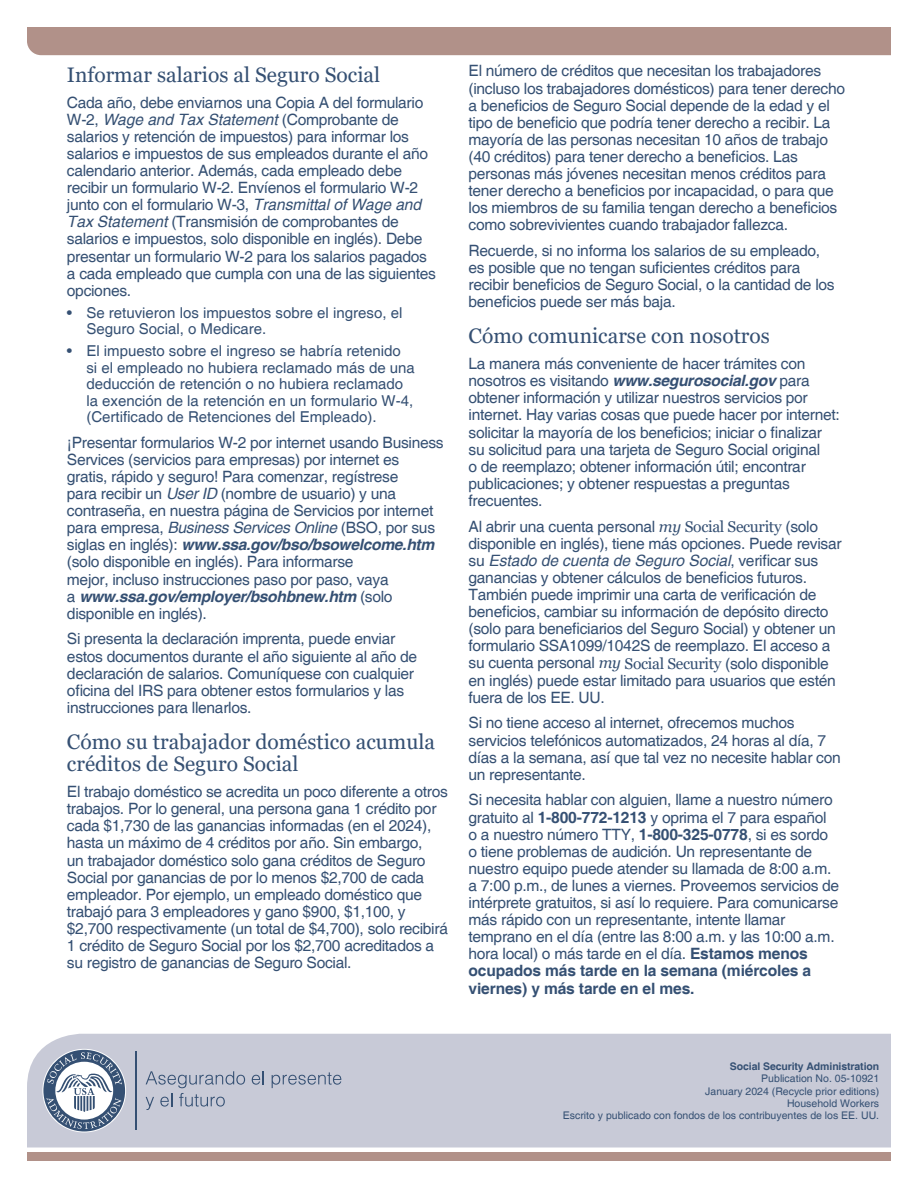
<style>
.page{position:relative;width:918px;height:1188px;background:#fff}
.page>*{position:absolute;margin:0;border:0;box-sizing:border-box;transform-origin:0 0}
.t1{font:21px/22.5px "Georgia";color:#355073}
.t2{font:15.6px/17.1px "Helvetica";letter-spacing:-.02em;color:#355073}
.t3{font:15px/16.5px "Helvetica";color:#355073}
.t4{font:10.5px "Helvetica";color:#355073}
.t5{font:700 10.5px "Helvetica";letter-spacing:-.01em;color:#355073}
.s1{font-style:italic}
.s2{font-weight:700;font-style:italic}
.s3{font-family:"Georgia";font-style:italic}
.s4{font-family:"Georgia"}
.s5{font-weight:700}
</style>
<div class="page">
<div style="left:27px;top:27px;width:864px;height:28px;background:#b19189"></div>
<div style="left:27px;top:1034px;width:864px;height:113px;background:#c8cad7"></div>
<div style="left:27px;top:1153px;width:864px;height:8px;background:#b19189"></div>
<svg style="left:252px;top:1071px;width:12px;height:14px"></svg>
<svg style="left:272px;top:1072px;width:69px;height:16px"></svg>
<svg style="left:146px;top:1071px;width:99px;height:39px;background:#b3b9c9"></svg>
<hr style="left:135px;top:1052px;width:1px;height:78px;background:#355073">
<div style="left:43px;top:1050px;width:82px;height:81px;background:#355073;border-radius:50%"></div>
<svg style="left:47px;top:1052px;width:75px;height:77px"></svg>
<h1 class="t1" style="left:67px;top:64px;width:315px">Informar salarios al Seguro Social</h1>
<p class="t2" style="left:67px;top:94px;width:371px">Cada año, debe enviarnos una Copia A del formulario W-2, <span class="s1">Wage and Tax Statement</span> (Comprobante de salarios y retención de impuestos) para informar los salarios e impuestos de sus empleados durante el año calendario anterior. Además, cada empleado debe recibir un formulario W-2. Envíenos el formulario W-2 junto con el formulario W-3, <span class="s1">Transmittal of Wage and Tax Statement</span> (Transmisión de comprobantes de salarios e impuestos, solo disponible en inglés). Debe presentar un formulario W-2 para los salarios pagados a cada empleado que cumpla con una de las siguientes opciones.</p>
<p class="t3" style="left:86px;top:305px;width:317px;text-indent:-19px">• Se retuvieron los impuestos sobre el ingreso, el<br>Seguro Social, o Medicare.</p>
<p class="t3" style="left:86px;top:343px;width:330px;text-indent:-19px">• El impuesto sobre el ingreso se habría retenido si el empleado no hubiera reclamado más de una deducción de retención o no hubiera reclamado la exención de la retención en un formulario W-4, (Certificado de Retenciones del Empleado).</p>
<p class="t2" style="left:67px;top:434px;width:378px">¡Presentar formularios W-2 por internet usando Business Services (servicios para empresas) por internet es gratis, rápido y seguro! Para comenzar, regístrese<br>para recibir un <span class="s1">User ID</span> (nombre de usuario) y una contraseña, en nuestra página de Servicios por internet para empresa, <span class="s1">Business Services Online</span> (BSO, por sus siglas en inglés): <span class="s2">www.ssa.gov/bso/bsowelcome.htm </span>(solo disponible en inglés). Para informarse<br>mejor, incluso instrucciones paso por paso, vaya<br>a <span class="s2">www.ssa.gov/employer/bsohbnew.htm</span> (solo disponible en inglés).</p>
<p class="t2" style="left:67px;top:631px;width:352px">Si presenta la declaración imprenta, puede enviar estos documentos durante el año siguiente al año de declaración de salarios. Comuníquese con cualquier oficina del IRS para obtener estos formularios y las instrucciones para llenarlos.</p>
<h1 class="t1" style="left:67px;top:731px;width:370px">Cómo su trabajador doméstico acumula créditos de Seguro Social</h1>
<p class="t2" style="left:67px;top:784px;width:383px">El trabajo doméstico se acredita un poco diferente a otros trabajos. Por lo general, una persona gana 1 crédito por cada $1,730 de las ganancias informadas (en el 2024), hasta un máximo de 4 créditos por año. Sin embargo,<br>un trabajador doméstico solo gana créditos de Seguro Social por ganancias de por lo menos $2,700 de cada empleador. Por ejemplo, un empleado doméstico que trabajó para 3 empleadores y gano $900, $1,100, y $2,700 respectivamente (un total de $4,700), solo recibirá 1 crédito de Seguro Social por los $2,700 acreditados a su registro de ganancias de Seguro Social.</p>
<p class="t2" style="left:469px;top:63px;width:378px">El número de créditos que necesitan los trabajadores (incluso los trabajadores domésticos) para tener derecho a beneficios de Seguro Social depende de la edad y el tipo de beneficio que podría tener derecho a recibir. La mayoría de las personas necesitan 10 años de trabajo (40 créditos) para tener derecho a beneficios. Las personas más jóvenes necesitan menos créditos para tener derecho a beneficios por incapacidad, o para que los miembros de su familia tengan derecho a beneficios como sobrevivientes cuando trabajador fallezca.</p>
<p class="t2" style="left:469px;top:243px;width:368px">Recuerde, si no informa los salarios de su empleado, es posible que no tengan suficientes créditos para recibir beneficios de Seguro Social, o la cantidad de los beneficios puede ser más baja.</p>
<h1 class="t1" style="left:469px;top:325px;width:303px">Cómo comunicarse con nosotros</h1>
<p class="t2" style="left:469px;top:356px;width:373px">La manera más conveniente de hacer trámites con nosotros es visitando <span class="s2">www.segurosocial.gov</span> para obtener información y utilizar nuestros servicios por internet. Hay varias cosas que puede hacer por internet: solicitar la mayoría de los beneficios; iniciar o finalizar su solicitud para una tarjeta de Seguro Social original<br>o de reemplazo; obtener información útil; encontrar publicaciones; y obtener respuestas a preguntas frecuentes.</p>
<p class="t2" style="left:469px;top:518px;width:375px">Al abrir una cuenta personal <span class="s3">my</span> <span class="s4">Social Security</span> (solo disponible en inglés), tiene más opciones. Puede revisar su <span class="s1">Estado de cuenta de Seguro Social</span>, verificar sus ganancias y obtener cálculos de beneficios futuros.<br>También puede imprimir una carta de verificación de beneficios, cambiar su información de depósito directo (solo para beneficiarios del Seguro Social) y obtener un formulario SSA1099/1042S de reemplazo. El acceso a su cuenta personal <span class="s3">my</span> <span class="s4">Social Security</span> (solo disponible en inglés) puede estar limitado para usuarios que estén fuera de los EE. UU.</p>
<p class="t2" style="left:469px;top:715px;width:374px">Si no tiene acceso al internet, ofrecemos muchos servicios telefónicos automatizados, 24 horas al día, 7 días a la semana, así que tal vez no necesite hablar con un representante.</p>
<p class="t2" style="left:469px;top:792px;width:372px">Si necesita hablar con alguien, llame a nuestro número gratuito al <span class="s5">1-800-772-1213</span> y oprima el 7 para español<br>o a nuestro número TTY, <span class="s5">1-800-325-0778</span>, si es sordo o tiene problemas de audición. Un representante de nuestro equipo puede atender su llamada de 8:00 a.m. a 7:00 p.m., de lunes a viernes. Proveemos servicios de intérprete gratuitos, si así lo requiere. Para comunicarse más rápido con un representante, intente llamar temprano en el día (entre las 8:00 a.m. y las 10:00 a.m. hora local) o más tarde en el día. <span class="s5">Estamos menos ocupados más tarde en la semana (miércoles a viernes) y más tarde en el mes.</span></p>
<p class="t5" style="left:730px;top:1060px;width:151px">Social Security Administration</p>
<p class="t4" style="left:761px;top:1072px;width:119px">Publication No. 05-10921</p>
<p class="t4" style="left:705px;top:1085px;width:175px">January 2024 (Recycle prior editions)</p>
<p class="t4" style="left:787px;top:1097px;width:94px">Household Workers</p>
<p class="t4" style="left:563px;top:1110px;width:318px">Escrito y publicado con fondos de los contribuyentes de los EE. UU.</p>
</div>
